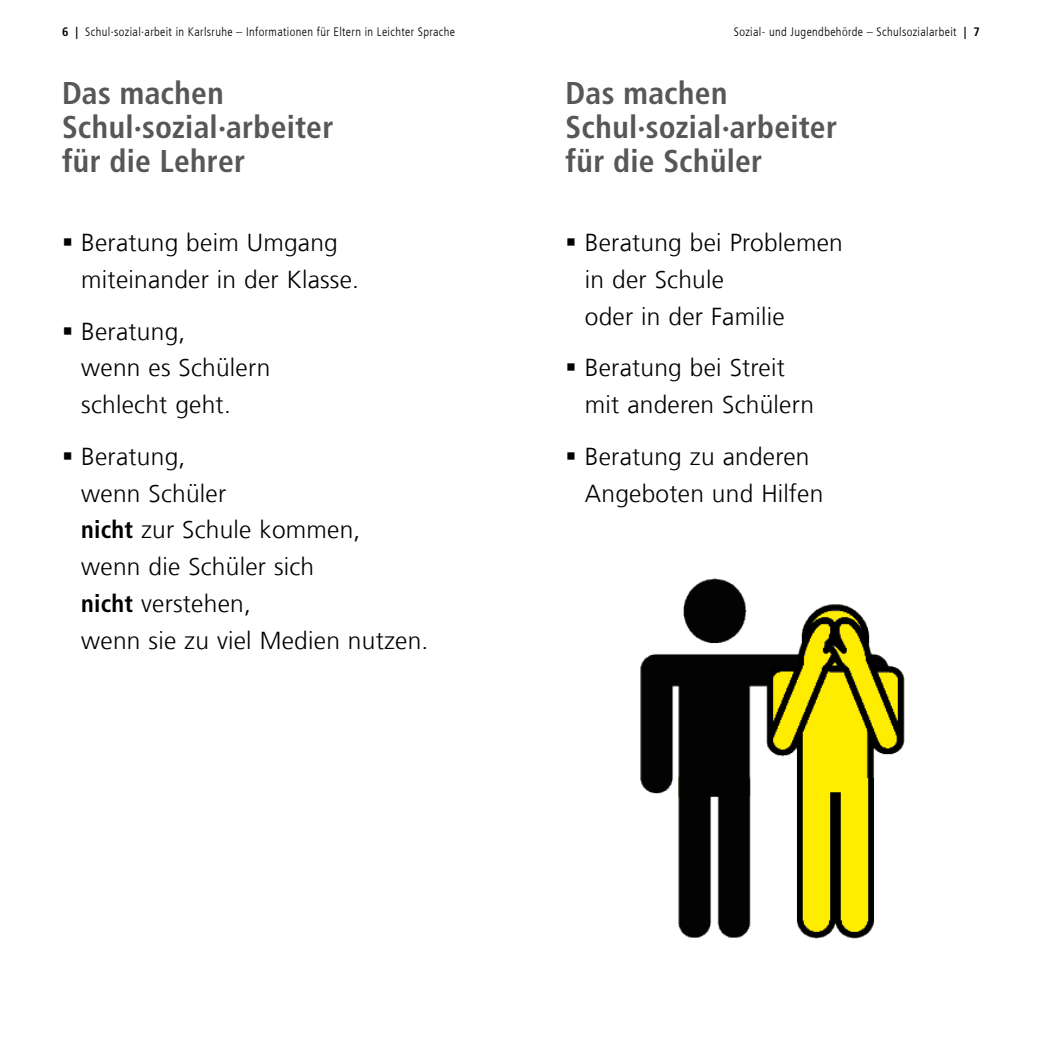
<style>
.page{position:relative;width:1042px;height:1042px;background:#fff}
.page>*{position:absolute;margin:0;border:0;box-sizing:border-box;transform-origin:0 0}
.t1{font:700 condensed 31.5px/33.8px "Frutiger For Karlsruhe";letter-spacing:.01em;color:#575756}
.t2{font:300 24.5px/36.8px "Frutiger For Karlsruhe";letter-spacing:.01em;color:#000}
.t3{font:300 condensed 12.25px "Frutiger For Karlsruhe";letter-spacing:.03em;color:#000}
.s1{font-weight:700}
.s2{font-weight:700;font-stretch:condensed}
</style>
<div class="page">
<img style="left:641px;top:578px;width:263px;height:361px">
<p class="t3" style="left:62px;top:25px;width:394px"><span class="s1">6 |</span> Schul∙sozial∙arbeit in Karlsruhe – Informationen für Eltern in Leichter Sprache</p>
<p class="t3" style="left:734px;top:25px;width:248px">Sozial- und Jugendbehörde – Schulsozialarbeit <span class="s1">| 7</span></p>
<p class="t1" style="left:62px;top:76px;width:273px">Das machen<br>Schul∙sozial∙arbeiter für die Lehrer</p>
<p class="t2" style="left:81px;top:225px;width:279px">Beratung beim Umgang miteinander in der Klasse.</p>
<p class="t2" style="left:81px;top:313px;width:191px">Beratung,<br>wenn es Schülern schlecht geht.</p>
<p class="t2" style="left:81px;top:438px;width:349px">Beratung,<br>wenn Schüler<br><span class="s2">nicht</span> zur Schule kommen,<br>wenn die Schüler sich<br><span class="s2">nicht</span> verstehen,<br>wenn sie zu viel Medien nutzen.</p>
<p class="t1" style="left:566px;top:76px;width:273px">Das machen<br>Schul∙sozial∙arbeiter für die Schüler</p>
<p class="t2" style="left:585px;top:225px;width:259px">Beratung bei Problemen in der Schule<br>oder in der Familie</p>
<p class="t2" style="left:585px;top:350px;width:231px">Beratung bei Streit mit anderen Schülern</p>
<p class="t2" style="left:585px;top:438px;width:240px">Beratung zu anderen<br>Angeboten und Hilfen</p>
</div>
